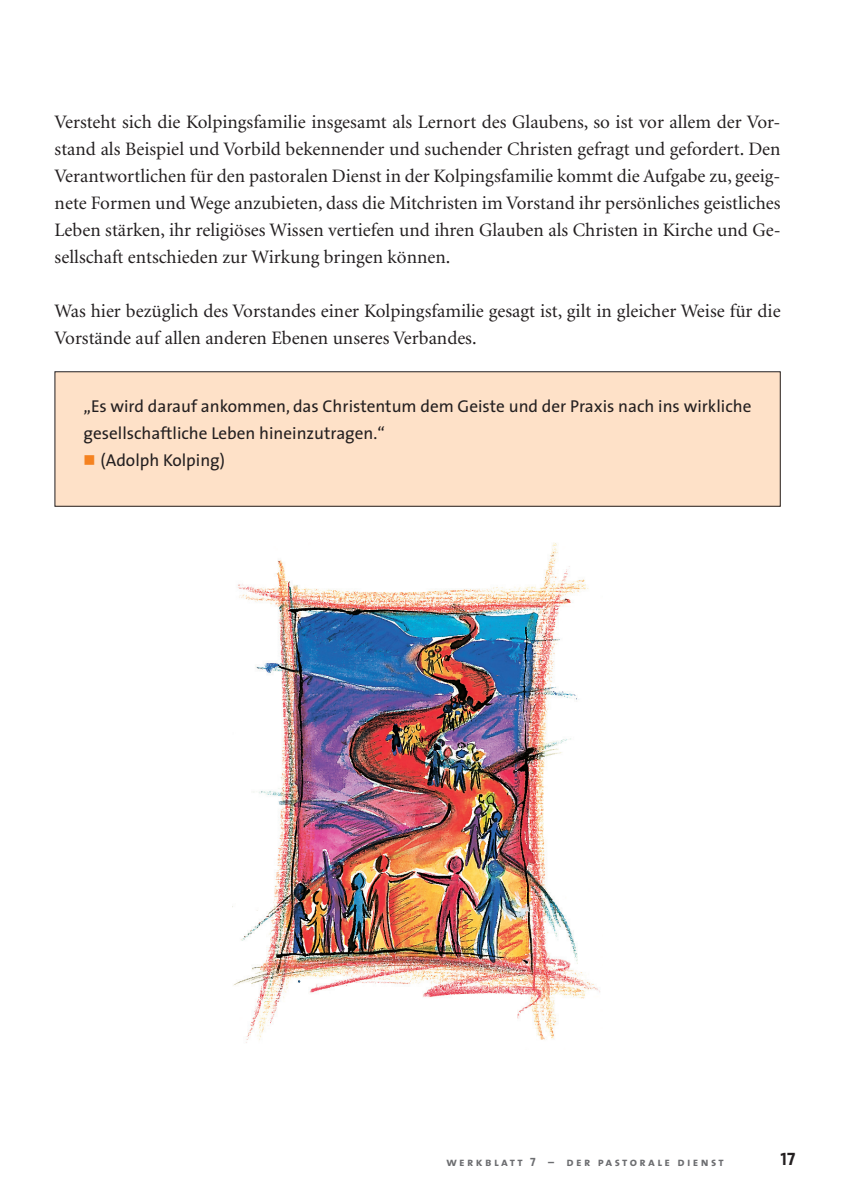
<style>
.page{position:relative;width:846px;height:1187px;background:#fff}
.page>*{position:absolute;margin:0;border:0;box-sizing:border-box;transform-origin:0 0}
.t1{font:19px/27px "Minion LT";color:#231f20;text-align:justify}
.t2{font:18px "The Sans Bold Caps";color:#231f20}
.t3{font:17.2px/27px "The Sans";color:#231f20}
.t4{font:12px "The Sans Bold Caps";letter-spacing:.2em;color:#6c6d70}
.s1{font-family:"Button Bonus Circle Negative";font-size:12px;color:#f58220}
</style>
<div class="page">
<div style="left:55px;top:371px;width:725px;height:135px;background:#fee1c8"></div>
<div style="left:55px;top:371px;width:725px;height:135px;border:1px solid #231f20"></div>
<img style="left:233px;top:542px;width:367px;height:501px">
<p class="t1" style="left:55px;top:109px;width:727px">Versteht sich die Kolpingsfamilie insgesamt als Lernort des Glaubens, so ist vor allem der Vor&shy;stand als Beispiel und Vorbild bekennender und suchender Christen gefragt und gefordert. Den Verantwortlichen für den pastoralen Dienst in der Kolpingsfamilie kommt die Aufgabe zu, geeig&shy;nete Formen und Wege anzubieten, dass die Mitchristen im Vorstand ihr persönliches geistliches Leben stärken, ihr religiöses Wissen vertiefen und ihren Glauben als Christen in Kirche und Ge&shy;sellschaft entschieden zur Wirkung bringen können.</p>
<p class="t1" style="left:55px;top:298px;width:727px">Was hier bezüglich des Vorstandes einer Kolpingsfamilie gesagt ist, gilt in gleicher Weise für die<br>Vorstände auf allen anderen Ebenen unseres Verbandes.</p>
<p class="t3" style="left:84px;top:391px;width:669px">„Es wird darauf ankommen, das Christentum dem Geiste und der Praxis nach ins wirkliche gesellschaftliche Leben hineinzutragen.“<br><span class="s1">}</span> (Adolph Kolping)</p>
<p class="t4" style="left:446px;top:1151px;width:279px">werkblatt 7 – der pastorale dienst</p>
<p class="t2" style="left:780px;top:1143px;width:16px">17</p>
</div>
